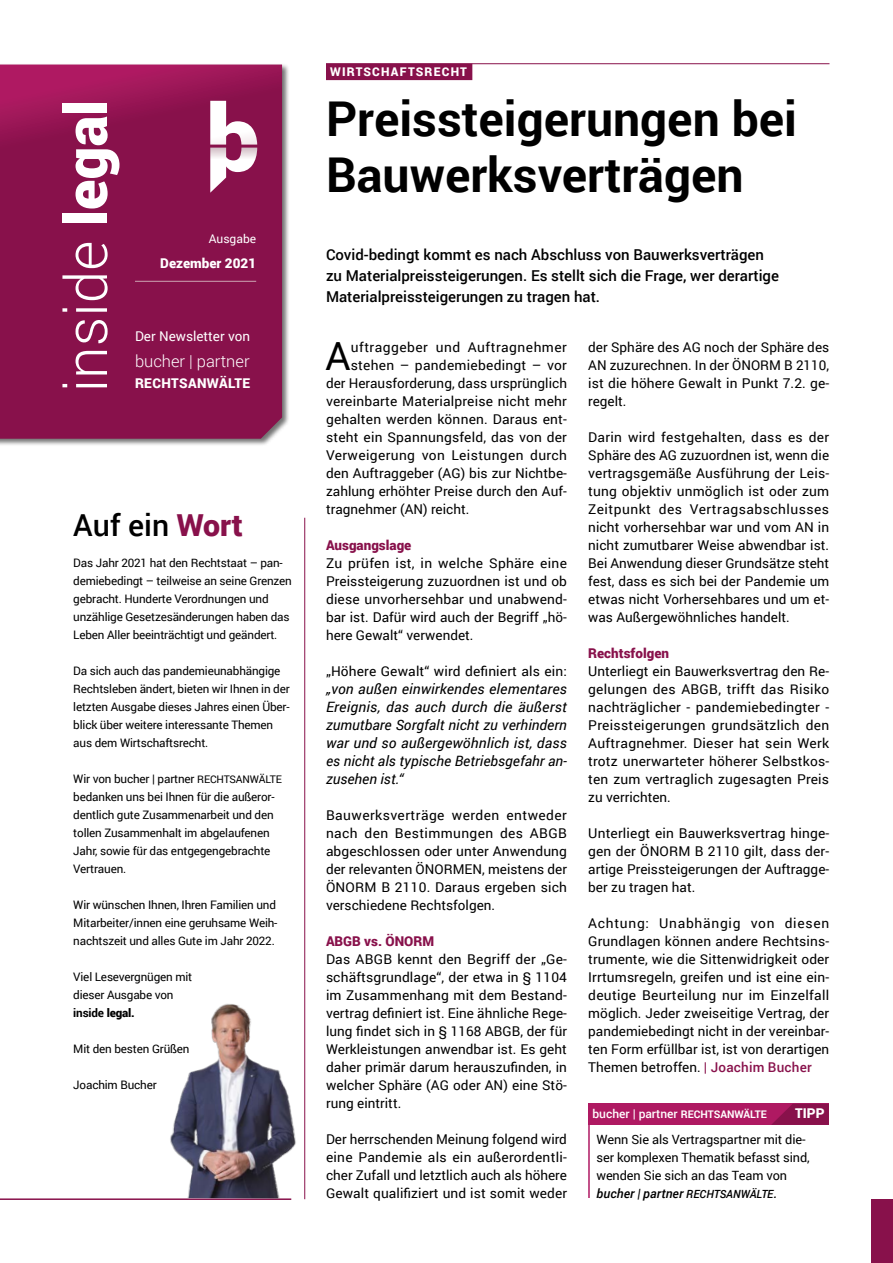
<style>
.page{position:relative;width:893px;height:1263px;background:#fff}
.page>*{position:absolute;margin:0;border:0;box-sizing:border-box;transform-origin:0 0}
.t1{font:300 58.5px "Roboto";color:#fff}
.ÜS-28{font:700 48px/55.5px "Roboto";color:#000}
.GT{font:38.85px "Roboto";color:#000}
.ÜS-klein{font:500 30.3px "Roboto";color:#000}
.t2{font:300 16.5px "Roboto";color:#fff}
.VSP{font:500 15px/21px "Roboto";color:#000}
.GT-2{font:italic 14.25px/18px "Roboto";color:#000;text-align:justify}
.GT-3{font:13.5px/18px "Roboto";letter-spacing:.005em;color:#000;text-align:justify}
.ZT-klein{font:900 13.5px "Roboto";color:#88114b}
.GT-4{font:13.5px "Roboto";letter-spacing:.025em;color:#000}
.GT-5{font:13.5px "Roboto";letter-spacing:.035em;color:#000}
.ZT{font:900 13.5px "Roboto";color:#fff}
.t3{font:13.5px "Roboto";color:#fff}
.ZT-2{font:900 13.5px "Roboto";letter-spacing:.03em;color:#fff}
.GT-Tipp{font:12.75px/18px "Roboto";letter-spacing:-.01em;color:#000}
.ZT-3{font:500 12px "Roboto";color:#fff}
.Topthema{font:900 12px "Roboto";letter-spacing:.1em;color:#fff}
.t4{font:12px "Roboto";color:#fff}
.GT-klein{font:11.7px/18px "Roboto";letter-spacing:-.015em;color:#000}
.s1{font-weight:900}
.s2{font-weight:900;color:#88114b}
.s3{font-size:10.5px}
.s4{font-weight:700}
.s5{font-weight:500;color:#88114b}
.s6{font-weight:700;font-size:10.5px}
.s7{font-weight:500;font-style:italic}
.s8{font-weight:500;font-style:italic;font-size:11.25px}
</style>
<div class="page">
<div style="left:0;top:63px;width:289px;height:383px;background:#000;opacity:.55"></div>
<svg style="left:0;top:65px;width:282px;height:374px"></svg>
<hr style="left:135px;top:281px;width:121px;height:1px;background:#c99dad">
<div style="left:872px;top:1199px;width:21px;height:64px;background:#88114b"></div>
<svg style="left:210px;top:101px;width:47px;height:92px"></svg>
<hr style="left:0;top:1198px;width:291px;height:2px;background:#88114b">
<hr style="left:304px;top:518px;width:1px;height:681px;background:#88114b">
<hr style="left:326px;top:63px;width:503px;height:1px;background:#88114b">
<div style="left:326px;top:64px;width:146px;height:16px;background:#88114b"></div>
<img style="left:170px;top:989px;width:136px;height:209px">
<div style="left:588px;top:1104px;width:241px;height:21px;background:#af1962"></div>
<svg style="left:771px;top:1104px;width:58px;height:21px"></svg>
<hr style="left:588px;top:1104px;width:2px;height:94px;background:#af1962">
<p class="t1" style="left:46px;top:392px;width:294px;rotate:-90deg">inside <span class="s1">legal</span></p>
<p class="t4" style="left:209px;top:230px;width:49px">Ausgabe</p>
<p class="ZT" style="left:160px;top:254px;width:97px">Dezember 2021</p>
<p class="t3" style="left:135px;top:327px;width:117px">Der Newsletter von</p>
<p class="t2" style="left:135px;top:349px;width:116px">bucher | partner</p>
<p class="ZT-2" style="left:135px;top:373px;width:117px">RECHTSANWÄLTE</p>
<p class="ÜS-klein" style="left:73px;top:504px;width:171px">Auf ein <span class="s2">Wort</span></p>
<p class="GT-klein" style="left:73px;top:553px;width:220px">Das Jahr 2021 hat den Rechtstaat – pan&shy;demiebedingt – teilweise an seine Grenzen gebracht. Hunderte Verordnungen und unzählige Gesetzesänderungen haben das Leben Aller beeinträchtigt und geändert.</p>
<p class="GT-klein" style="left:73px;top:661px;width:218px">Da sich auch das pandemieunabhängige Rechtsleben ändert, bieten wir Ihnen in der letzten Ausgabe dieses Jahres einen Über&shy;blick über weitere interessante Themen aus dem Wirtschaftsrecht.</p>
<p class="GT-klein" style="left:73px;top:769px;width:210px">Wir von bucher | partner <span class="s3">RECHTSANWÄLTE </span>bedanken uns bei Ihnen für die außeror&shy;dentlich gute Zusammenarbeit und den tollen Zusammenhalt im abgelaufenen Jahr, sowie für das entgegengebrachte Vertrauen.</p>
<p class="GT-klein" style="left:73px;top:895px;width:206px">Wir wünschen Ihnen, Ihren Familien und<br>Mitarbeiter/innen eine geruhsame Weih&shy;nachtszeit und alles Gute im Jahr 2022.</p>
<p class="GT-klein" style="left:73px;top:967px;width:120px">Viel Lesevergnügen mit dieser Ausgabe von <span class="s4">inside</span> <span class="s1">legal.</span></p>
<p class="GT-klein" style="left:73px;top:1039px;width:118px">Mit den besten Grüßen</p>
<p class="GT-klein" style="left:73px;top:1075px;width:85px">Joachim Bucher</p>
<p class="Topthema" style="left:330px;top:64px;width:138px">WIRTSCHAFTSRECHT</p>
<p class="ÜS-28" style="left:326px;top:89px;width:472px">Preissteigerungen bei<br>Bauwerksverträgen</p>
<p class="VSP" style="left:326px;top:244px;width:454px">Covid-bedingt kommt es nach Abschluss von Bauwerksverträgen zu Materialpreissteigerungen. Es stellt sich die Frage, wer derartige<br>Materialpreissteigerungen zu tragen hat.</p>
<p class="GT" style="left:326px;top:329px;width:27px">A</p>
<p class="GT-5" style="left:351px;top:338px;width:218px">uftraggeber und Auftragnehmer</p>
<p class="GT-3" style="left:588px;top:338px;width:242px">der Sphäre des AG noch der Sphäre des AN zuzurechnen. In der ÖNORM B 2110, ist die höhere Gewalt in Punkt 7.2. ge&shy;regelt.</p>
<p class="GT-3" style="left:588px;top:428px;width:242px">Darin wird festgehalten, dass es der Sphäre des AG zuzuordnen ist, wenn die vertragsgemäße Ausführung der Leis&shy;tung objektiv unmöglich ist oder zum Zeitpunkt des Vertragsabschlusses nicht vorhersehbar war und vom AN in nicht zumutbarer Weise abwendbar ist.<br>Bei Anwendung dieser Grundsätze steht fest, dass es sich bei der Pandemie um etwas nicht Vorhersehbares und um et&shy;was Außergewöhnliches handelt.</p>
<p class="ZT-klein" style="left:588px;top:643px;width:82px">Rechtsfolgen</p>
<p class="GT-3" style="left:588px;top:662px;width:242px">Unterliegt ein Bauwerksvertrag den Re&shy;gelungen des ABGB, trifft das Risiko nachträglicher - pandemiebedingter - Preissteigerungen grundsätzlich den Auftragnehmer. Dieser hat sein Werk trotz unerwarteter höherer Selbstkos&shy;ten zum vertraglich zugesagten Preis zu verrichten.</p>
<p class="GT-3" style="left:588px;top:824px;width:242px">Unterliegt ein Bauwerksvertrag hinge&shy;gen der ÖNORM B 2110 gilt, dass der&shy;artige Preissteigerungen der Auftragge&shy;ber zu tragen hat.</p>
<p class="GT-3" style="left:588px;top:914px;width:242px">Achtung: Unabhängig von diesen Grundlagen können andere Rechtsins&shy;trumente, wie die Sittenwidrigkeit oder Irrtumsregeln, greifen und ist eine ein&shy;deutige Beurteilung nur im Einzelfall möglich. Jeder zweiseitige Vertrag, der pandemiebedingt nicht in der vereinbar&shy;ten Form erfüllbar ist, ist von derartigen Themen betroffen. <span class="s5">| Joachim Bucher</span></p>
<p class="GT-3" style="left:351px;top:356px;width:218px">stehen – pandemiebedingt – vor</p>
<p class="GT-3" style="left:326px;top:374px;width:242px">der Herausforderung, dass ursprünglich</p>
<p class="GT-3" style="left:326px;top:392px;width:242px">vereinbarte Materialpreise nicht mehr</p>
<p class="GT-3" style="left:326px;top:410px;width:242px">gehalten werden können. Daraus ent-</p>
<p class="GT-3" style="left:326px;top:428px;width:242px">steht ein Spannungsfeld, das von der</p>
<p class="GT-4" style="left:326px;top:446px;width:242px">Verweigerung von Leistungen durch</p>
<p class="GT-3" style="left:326px;top:464px;width:242px">den Auftraggeber (AG) bis zur Nichtbe-</p>
<p class="GT-3" style="left:326px;top:482px;width:242px">zahlung erhöhter Preise durch den Auf-</p>
<p class="GT-3" style="left:326px;top:500px;width:145px">tragnehmer (AN) reicht.</p>
<p class="ZT-klein" style="left:326px;top:535px;width:87px">Ausgangslage</p>
<p class="GT-3" style="left:326px;top:554px;width:242px">Zu prüfen ist, in welche Sphäre eine Preissteigerung zuzuordnen ist und ob diese unvorhersehbar und unabwend&shy;bar ist. Dafür wird auch der Begriff „hö&shy;here Gewalt“ verwendet.</p>
<p class="GT-3" style="left:326px;top:662px;width:242px">„Höhere Gewalt“ wird definiert als ein:</p>
<p class="GT-2" style="left:326px;top:679px;width:243px">„von außen einwirkendes elementares Ereignis, das auch durch die äußerst zumutbare Sorgfalt nicht zu verhindern war und so außergewöhnlich ist, dass es nicht als typische Betriebsgefahr an&shy;zusehen ist.“</p>
<p class="GT-3" style="left:326px;top:806px;width:242px">Bauwerksverträge werden entweder nach den Bestimmungen des ABGB abgeschlossen oder unter Anwendung der relevanten ÖNORMEN, meistens der ÖNORM B 2110. Daraus ergeben sich verschiedene Rechtsfolgen.</p>
<p class="ZT-klein" style="left:326px;top:931px;width:110px">ABGB vs. ÖNORM</p>
<p class="GT-3" style="left:326px;top:950px;width:242px">Das ABGB kennt den Begriff der „Ge&shy;schäftsgrundlage“, der etwa in § 1104 im Zusammenhang mit dem Bestand&shy;vertrag definiert ist. Eine ähnliche Rege&shy;lung findet sich in § 1168 ABGB, der für Werkleistungen anwendbar ist. Es geht daher primär darum herauszufinden, in welcher Sphäre (AG oder AN) eine Stö&shy;rung eintritt.</p>
<p class="GT-3" style="left:326px;top:1130px;width:242px">Der herrschenden Meinung folgend wird eine Pandemie als ein außerordentli&shy;cher Zufall und letztlich auch als höhere Gewalt qualifiziert und ist somit weder</p>
<p class="ZT-3" style="left:592px;top:1105px;width:176px">bucher | partner <span class="s6">RECHTSANWÄLTE</span></p>
<p class="ZT" style="left:795px;top:1104px;width:31px">TIPP</p>
<p class="GT-Tipp" style="left:596px;top:1130px;width:215px">Wenn Sie als Vertragspartner mit die&shy;ser komplexen Thematik befasst sind, wenden Sie sich an das Team von <span class="s7">bucher | partner</span> <span class="s8">RECHTSANWÄLTE</span><span class="s7">.</span></p>
</div>
